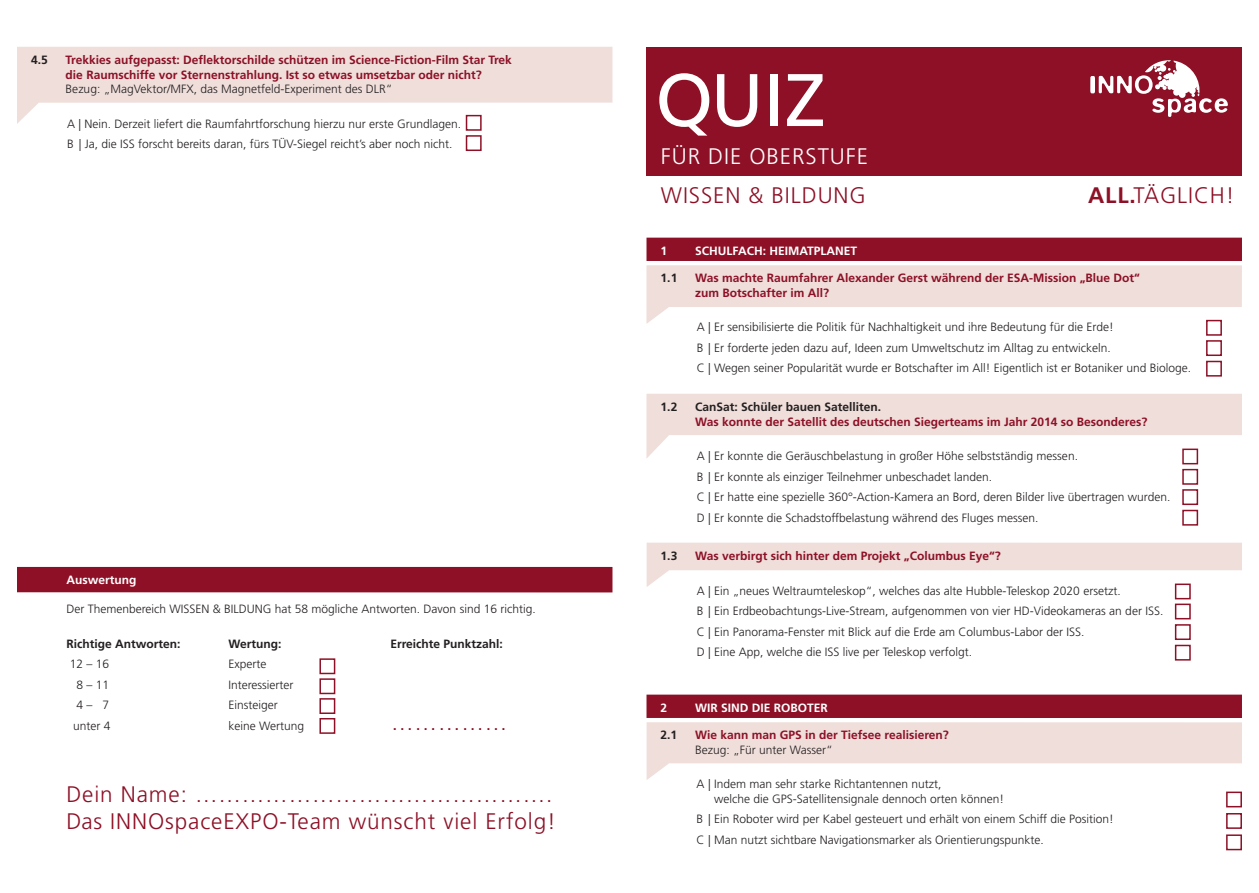
<style>
.page{position:relative;width:1259px;height:893px;background:#fff}
.page>*{position:absolute;margin:0;border:0;box-sizing:border-box;transform-origin:0 0}
.t1{font:74.4px "Frutiger LT Std";color:#fff}
.t2{font:300 22.5px "Frutiger LT Std";letter-spacing:.04em;color:#8d1026}
.t3{font:300 22.5px "Frutiger LT Std";letter-spacing:.04em;color:#fff}
.t4{font:300 12px/20.4px "Frutiger LT Std";color:#231f20}
.t5{font:700 12px/14.4px "Frutiger LT Std";color:#8d1026}
.t6{font:700 12px "Frutiger LT Std";color:#231f20}
.t7{font:700 12px "Frutiger LT Std";color:#fff}
.s1{font-weight:700}
</style>
<div class="page">
<div style="left:646px;top:47px;width:596px;height:129px;background:#8d1026"></div>
<div style="left:17px;top:567px;width:595px;height:25px;background:#8d1026"></div>
<svg style="left:1090px;top:60px;width:137px;height:57px"></svg>
<div style="left:319px;top:658px;width:16px;height:16px;border:2px solid #8d1026"></div>
<div style="left:319px;top:678px;width:16px;height:16px;border:2px solid #8d1026"></div>
<div style="left:319px;top:698px;width:16px;height:16px;border:2px solid #8d1026"></div>
<div style="left:319px;top:718px;width:16px;height:16px;border:2px solid #8d1026"></div>
<div style="left:646px;top:238px;width:596px;height:23px;background:#8d1026"></div>
<svg style="left:646px;top:265px;width:596px;height:59px"></svg>
<svg style="left:646px;top:543px;width:596px;height:44px"></svg>
<svg style="left:17px;top:47px;width:595px;height:77px;fill:#efdeda"></svg>
<div style="left:646px;top:695px;width:596px;height:23px;background:#8d1026"></div>
<svg style="left:646px;top:722px;width:596px;height:58px"></svg>
<div style="left:1206px;top:320px;width:16px;height:16px;border:2px solid #8d1026"></div>
<div style="left:1206px;top:361px;width:16px;height:16px;border:2px solid #8d1026"></div>
<div style="left:1182px;top:489px;width:16px;height:16px;border:2px solid #8d1026"></div>
<div style="left:1182px;top:469px;width:16px;height:16px;border:2px solid #8d1026"></div>
<div style="left:1182px;top:449px;width:16px;height:15px;border:2px solid #8d1026"></div>
<div style="left:466px;top:115px;width:15px;height:16px;border:2px solid #8d1026"></div>
<div style="left:1175px;top:624px;width:15px;height:16px;border:2px solid #8d1026"></div>
<div style="left:1175px;top:583px;width:15px;height:16px;border:2px solid #8d1026"></div>
<div style="left:1175px;top:645px;width:15px;height:16px;border:2px solid #8d1026"></div>
<div style="left:1226px;top:813px;width:16px;height:16px;border:2px solid #8d1026"></div>
<div style="left:1226px;top:792px;width:16px;height:15px;border:2px solid #8d1026"></div>
<svg style="left:646px;top:394px;width:596px;height:65px"></svg>
<div style="left:1206px;top:340px;width:16px;height:16px;border:2px solid #8d1026"></div>
<div style="left:1182px;top:510px;width:16px;height:16px;border:2px solid #8d1026"></div>
<div style="left:466px;top:135px;width:15px;height:16px;border:2px solid #8d1026"></div>
<div style="left:1175px;top:604px;width:15px;height:15px;border:2px solid #8d1026"></div>
<div style="left:1226px;top:834px;width:16px;height:16px;border:2px solid #8d1026"></div>
<p class="t6" style="left:31px;top:53px;width:18px">4.5</p>
<p class="t5" style="left:66px;top:53px;width:448px">Trekkies aufgepasst: Deflektorschilde schützen im Science-Fiction-Film Star Trek die Raumschiffe vor Sternenstrahlung. Ist so etwas umsetzbar oder nicht?</p>
<p class="t4" style="left:66px;top:79px;width:328px">Bezug: „MagVektor/MFX, das Magnetfeld-Experiment des DLR“</p>
<p class="t4" style="left:67px;top:114px;width:396px">A | Nein. Derzeit liefert die Raumfahrtforschung hierzu nur erste Grundlagen.<br>B | Ja, die ISS forscht bereits daran, fürs TÜV-Siegel reicht’s aber noch nicht.</p>
<p class="t7" style="left:66px;top:573px;width:71px">Auswertung</p>
<p class="t4" style="left:66px;top:599px;width:471px">Der Themenbereich WISSEN &amp; BILDUNG hat 58 mögliche Antworten. Davon sind 16 richtig.</p>
<p class="t6" style="left:66px;top:637px;width:116px">Richtige Antworten:</p>
<p class="t6" style="left:228px;top:637px;width:55px">Wertung:</p>
<p class="t6" style="left:390px;top:637px;width:114px">Erreichte Punktzahl:</p>
<p class="t4" style="left:70px;top:654px;width:41px">12 – 16</p>
<p class="t4" style="left:228px;top:654px;width:39px">Experte</p>
<p class="t4" style="left:76px;top:675px;width:34px">8 – 11</p>
<p class="t4" style="left:228px;top:675px;width:67px">Interessierter</p>
<p class="t4" style="left:76px;top:695px;width:34px">4 – 7</p>
<p class="t4" style="left:228px;top:695px;width:51px">Einsteiger</p>
<p class="t4" style="left:73px;top:715px;width:39px">unter 4</p>
<p class="t4" style="left:228px;top:715px;width:77px">keine Wertung</p>
<h2 class="t2" style="left:391px;top:709px;width:118px">……………</h2>
<h2 class="t2" style="left:66px;top:782px;width:487px">Dein Name: ……………………………………….</h2>
<h2 class="t2" style="left:66px;top:809px;width:491px">Das INNOspaceEXPO-Team wünscht viel Erfolg!</h2>
<h1 class="t1" style="left:655px;top:56px;width:172px">QUIZ</h1>
<h2 class="t3" style="left:661px;top:143px;width:208px">FÜR DIE OBERSTUFE</h2>
<h2 class="t2" style="left:661px;top:183px;width:206px">WISSEN &amp; BILDUNG</h2>
<h2 class="t2" style="left:1088px;top:183px;width:148px"><span class="s1">ALL.</span>TÄGLICH!</h2>
<p class="t7" style="left:660px;top:244px;width:8px">1</p>
<p class="t7" style="left:695px;top:244px;width:164px">SCHULFACH: HEIMATPLANET</p>
<p class="t6" style="left:660px;top:271px;width:18px">1.1</p>
<p class="t5" style="left:695px;top:271px;width:446px">Was machte Raumfahrer Alexander Gerst während der ESA-Mission „Blue Dot“ zum Botschafter im All?</p>
<p class="t4" style="left:696px;top:317px;width:496px">A | Er sensibilisierte die Politik für Nachhaltigkeit und ihre Bedeutung für die Erde!<br>B | Er forderte jeden dazu auf, Ideen zum Umweltschutz im Alltag zu entwickeln.<br>C | Wegen seiner Popularität wurde er Botschafter im All! Eigentlich ist er Botaniker und Biologe.</p>
<p class="t6" style="left:660px;top:400px;width:18px">1.2</p>
<p class="t6" style="left:695px;top:400px;width:188px">CanSat: Schüler bauen Satelliten.</p>
<p class="t5" style="left:695px;top:414px;width:454px">Was konnte der Satellit des deutschen Siegerteams im Jahr 2014 so Besonderes?</p>
<p class="t4" style="left:696px;top:446px;width:475px">A | Er konnte die Geräuschbelastung in großer Höhe selbstständig messen.<br>B | Er konnte als einziger Teilnehmer unbeschadet landen.<br>C | Er hatte eine spezielle 360°-Action-Kamera an Bord, deren Bilder live übertragen wurden.<br>D | Er konnte die Schadstoffbelastung während des Fluges messen.</p>
<p class="t6" style="left:660px;top:549px;width:18px">1.3</p>
<p class="t5" style="left:695px;top:549px;width:307px">Was verbirgt sich hinter dem Projekt „Columbus Eye“?</p>
<p class="t4" style="left:696px;top:581px;width:468px">A | Ein „neues Weltraumteleskop“, welches das alte Hubble-Teleskop 2020 ersetzt.<br>B | Ein Erdbeobachtungs-Live-Stream, aufgenommen von vier HD-Videokameras an der ISS.<br>C | Ein Panorama-Fenster mit Blick auf die Erde am Columbus-Labor der ISS.<br>D | Eine App, welche die ISS live per Teleskop verfolgt.</p>
<p class="t7" style="left:660px;top:701px;width:8px">2</p>
<p class="t7" style="left:695px;top:701px;width:134px">WIR SIND DIE ROBOTER</p>
<p class="t6" style="left:660px;top:728px;width:18px">2.1</p>
<p class="t5" style="left:695px;top:728px;width:255px">Wie kann man GPS in der Tiefsee realisieren?</p>
<p class="t4" style="left:695px;top:739px;width:139px">Bezug: „Für unter Wasser“</p>
<p class="t4" style="left:714px;top:777px;width:292px;line-height:14.4px;text-indent:-17px">A | Indem man sehr starke Richtantennen nutzt,<br>welche die GPS-Satellitensignale dennoch orten können!</p>
<p class="t4" style="left:696px;top:809px;width:419px">B | Ein Roboter wird per Kabel gesteuert und erhält von einem Schiff die Position!<br>C | Man nutzt sichtbare Navigationsmarker als Orientierungspunkte.</p>
</div>
